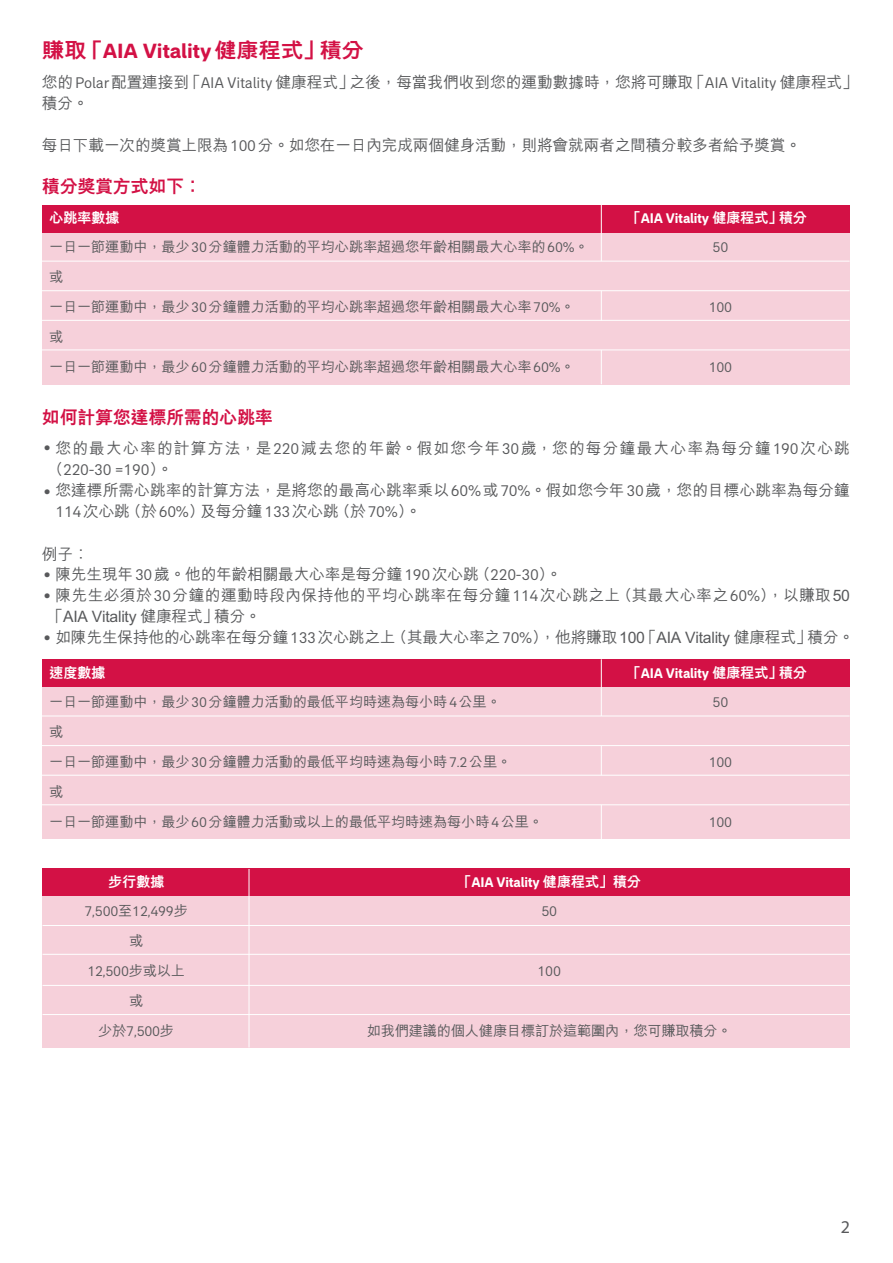
<style>
.page{position:relative;width:893px;height:1263px;background:#fff}
.page>*{position:absolute;margin:0;border:0;box-sizing:border-box;transform-origin:0 0}
.t1{font:700 21px "AIA Everest";letter-spacing:-.01em;color:#d31145;scale:1.07 1}
.t2{font:800 18px "M Hei H Kfor HSBC";letter-spacing:-.015em;color:#d31145}
.t3{font:18px "Myriad Pro";color:#58595b}
.t4{font:500 15.75px/21px "M Hei H Kfor HSBC";letter-spacing:-.005em;color:#58595b}
.t5{font:500 15.75px "M Hei H Kfor HSBC";letter-spacing:.025em;color:#58595b}
.t6{font:500 15.75px "M Hei H Kfor HSBC";letter-spacing:.075em;color:#58595b}
.t7{font:15.75px "AIA Everest";letter-spacing:-.015em;color:#58595b}
.t8{font:500 14.25px/30px "M Hei H Kfor HSBC";letter-spacing:-.015em;color:#58595b}
.t9{font:700 14.25px "AIA Everest";letter-spacing:-.015em;color:#fff}
.t10{font:14.25px "AIA Everest";letter-spacing:-.015em;color:#58595b}
.t11{font:800 14.25px "M Hei H Kfor HSBC";letter-spacing:-.015em;color:#fff}
.t12{font:500 13.5px/21.3px "M Hei H Kfor HSBC";color:#58595b}
.s1{font-family:"M Hei H Kfor HSBC";font-weight:800}
.s2{font-family:"AIA Everest";font-weight:400}
.s3{font-family:"M Hei H Kfor HSBC";font-weight:500}
</style>
<div class="page">
<div style="left:42px;top:225px;width:808px;height:159px;background:#f6d0da"></div>
<div style="left:42px;top:205px;width:807px;height:27px;background:#d31145"></div>
<hr style="left:601px;top:204px;width:1px;height:57px;background:#fff">
<svg style="left:601px;top:291px;width:1px;height:29px"></svg>
<hr style="left:601px;top:350px;width:1px;height:34px;background:#fff">
<hr style="left:42px;top:350px;width:808px;height:1px;background:#fff">
<hr style="left:42px;top:320px;width:808px;height:1px;background:#fff">
<hr style="left:42px;top:261px;width:808px;height:1px;background:#fff">
<hr style="left:42px;top:290px;width:808px;height:1px;background:#fff">
<div style="left:42px;top:680px;width:808px;height:159px;background:#f6d0da"></div>
<div style="left:42px;top:660px;width:807px;height:27px;background:#d31145"></div>
<hr style="left:601px;top:659px;width:1px;height:57px;background:#fff">
<svg style="left:601px;top:746px;width:1px;height:29px"></svg>
<hr style="left:601px;top:805px;width:1px;height:34px;background:#fff">
<hr style="left:42px;top:804px;width:808px;height:1px;background:#fff">
<hr style="left:42px;top:775px;width:808px;height:1px;background:#fff">
<hr style="left:42px;top:716px;width:808px;height:1px;background:#fff">
<hr style="left:42px;top:745px;width:808px;height:1px;background:#fff">
<div style="left:43px;top:889px;width:807px;height:158px;background:#f6d0da"></div>
<div style="left:43px;top:869px;width:807px;height:27px;background:#d31145"></div>
<hr style="left:249px;top:869px;width:1px;height:178px;background:#fff">
<hr style="left:43px;top:925px;width:807px;height:1px;background:#fff">
<hr style="left:43px;top:954px;width:807px;height:1px;background:#fff">
<hr style="left:43px;top:985px;width:807px;height:1px;background:#fff">
<hr style="left:43px;top:1014px;width:807px;height:1px;background:#fff">
<h1 class="t1" style="left:42px;top:38px;width:303px"><span class="s1">賺取「</span>AIA Vitality<span class="s1">健康程式」積分</span></h1>
<p class="t4" style="left:42px;top:70px;width:817px">您的<span class="s2">Polar</span>配置連接到「<span class="s2">AIA Vitality</span> 健康程式」之後，每當我們收到您的運動數據時，您將可賺取「<span class="s2">AIA Vitality</span> 健康程式」積分。</p>
<p class="t4" style="left:42px;top:133px;width:761px">每日下載一次的獎賞上限為<span class="s2">100</span>分。如您在一日內完成兩個健身活動，則將會就兩者之間積分較多者給予獎賞。</p>
<p class="t2" style="left:42px;top:177px;width:161px">積分獎賞方式如下︰</p>
<p class="t11" style="left:49px;top:211px;width:72px">心跳率數據</p>
<p class="t9" style="left:627px;top:210px;width:182px"><span class="s1">「</span>AIA Vitality <span class="s1">健康程式」積分</span></p>
<p class="t8" style="left:49px;top:230px;width:541px">一日一節運動中，最少<span class="s2">30</span>分鐘體力活動的平均心跳率超過您年齡相關最大心率的<span class="s2">60%</span>。</p>
<p class="t10" style="left:713px;top:239px;width:17px">50</p>
<p class="t8" style="left:49px;top:260px;width:527px">或<br>一日一節運動中，最少<span class="s2">30</span>分鐘體力活動的平均心跳率超過您年齡相關最大心率<span class="s2">70%</span>。</p>
<p class="t10" style="left:709px;top:299px;width:25px">100</p>
<p class="t8" style="left:49px;top:320px;width:527px">或<br>一日一節運動中，最少<span class="s2">60</span>分鐘體力活動的平均心跳率超過您年齡相關最大心率<span class="s2">60%</span>。</p>
<p class="t10" style="left:709px;top:359px;width:25px">100</p>
<p class="t2" style="left:42px;top:409px;width:232px">如何計算您達標所需的心跳率</p>
<p class="t6" style="left:55px;top:437px;width:796px">您的最大心率的計算方法，是<span class="s2">220</span>減去您的年齡。假如您今年<span class="s2">30</span>歲，您的每分鐘最大心率為每分鐘<span class="s2">190</span>次心跳</p>
<p class="t7" style="left:48px;top:461px;width:127px"><span class="s3">（</span>220-30 =190<span class="s3">）。</span></p>
<p class="t4" style="left:55px;top:479px;width:796px">您達標所需心跳率的計算方法，是將您的最高心跳率乘以<span class="s2">60%</span>或<span class="s2">70%</span>。假如您今年<span class="s2">30</span>歲，您的目標心跳率為每分鐘<br><span class="s2">114</span>次心跳（於<span class="s2">60%</span>）及每分鐘<span class="s2">133</span>次心跳（於<span class="s2">70%</span>）。</p>
<p class="t4" style="left:42px;top:542px;width:48px">例子︰</p>
<p class="t4" style="left:55px;top:563px;width:508px">陳先生現年<span class="s2">30</span>歲。他的年齡相關最大心率是每分鐘<span class="s2">190</span>次心跳（<span class="s2">220-30</span>）。</p>
<p class="t5" style="left:55px;top:584px;width:796px">陳先生必須於<span class="s2">30</span>分鐘的運動時段內保持他的平均心跳率在每分鐘<span class="s2">114</span>次心跳之上（其最大心率之<span class="s2">60%</span>），以賺取50</p>
<p class="t4" style="left:48px;top:605px;width:215px">「AIA Vitality 健康程式」積分。</p>
<p class="t4" style="left:55px;top:626px;width:800px">如陳先生保持他的心跳率在每分鐘<span class="s2">133</span>次心跳之上（其最大心率之<span class="s2">70%</span>），他將賺取100「AIA Vitality 健康程式」積分。</p>
<p class="t12" style="left:41px;top:437px;width:15px">‧</p>
<p class="t12" style="left:41px;top:480px;width:15px">‧</p>
<p class="t12" style="left:41px;top:563px;width:15px">‧ ‧</p>
<p class="t12" style="left:41px;top:626px;width:15px">‧</p>
<p class="t11" style="left:49px;top:666px;width:58px">速度數據</p>
<p class="t9" style="left:627px;top:665px;width:182px"><span class="s1">「</span>AIA Vitality <span class="s1">健康程式」積分</span></p>
<p class="t8" style="left:49px;top:685px;width:453px">一日一節運動中，最少<span class="s2">30</span>分鐘體力活動的最低平均時速為每小時<span class="s2">4</span>公里。</p>
<p class="t10" style="left:713px;top:694px;width:17px">50</p>
<p class="t8" style="left:49px;top:715px;width:464px">或<br>一日一節運動中，最少<span class="s2">30</span>分鐘體力活動的最低平均時速為每小時<span class="s2">7.2</span>公里。</p>
<p class="t10" style="left:709px;top:754px;width:25px">100</p>
<p class="t8" style="left:49px;top:775px;width:495px">或<br>一日一節運動中，最少<span class="s2">60</span>分鐘體力活動或以上的最低平均時速為每小時<span class="s2">4</span>公里。</p>
<p class="t10" style="left:709px;top:814px;width:25px">100</p>
<p class="t11" style="left:108px;top:875px;width:58px">步行數據</p>
<p class="t9" style="left:457px;top:874px;width:185px"><span class="s1">「</span>AIA Vitality <span class="s1">健康程式」積分</span></p>
<p class="t10" style="left:85px;top:903px;width:105px">7,500<span class="s3">至</span>12,499<span class="s3">步</span></p>
<p class="t10" style="left:541px;top:903px;width:17px">50</p>
<p class="t8" style="left:129px;top:924px;width:16px">或</p>
<p class="t10" style="left:87px;top:963px;width:99px">12,500<span class="s3">步或以上</span></p>
<p class="t10" style="left:537px;top:963px;width:25px">100</p>
<p class="t8" style="left:129px;top:984px;width:16px">或</p>
<p class="t10" style="left:98px;top:1023px;width:77px"><span class="s3">少於</span>7,500<span class="s3">步</span></p>
<p class="t8" style="left:367px;top:1014px;width:367px">如我們建議的個人健康目標訂於這範圍內，您可賺取積分。</p>
<p class="t3" style="left:841px;top:1216px;width:11px">2</p>
</div>
